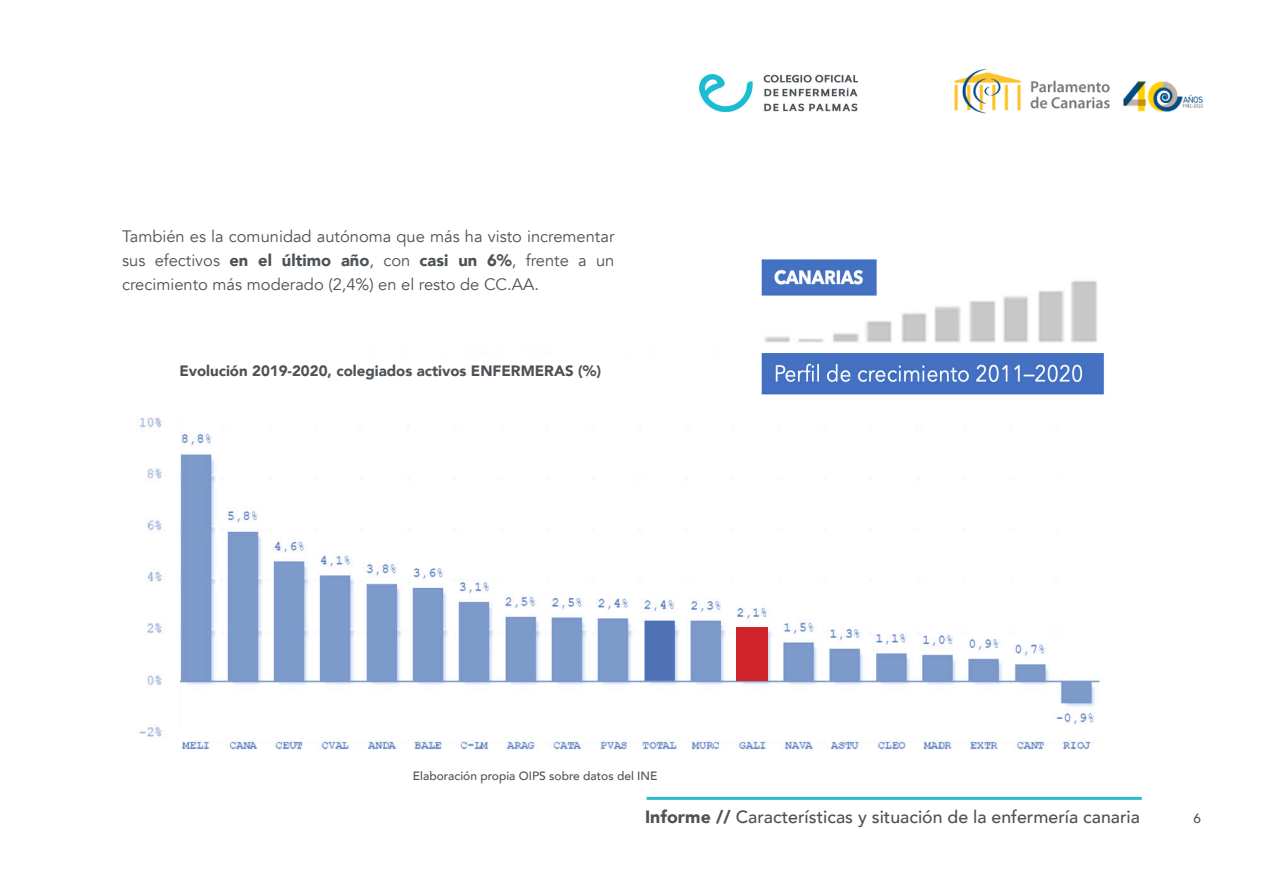
<style>
.page{position:relative;width:1263px;height:893px;background:#fff}
.page>*{position:absolute;margin:0;border:0;box-sizing:border-box;transform-origin:0 0}
.t1{font:500 17.7px "Avenir";color:#4d5256}
.t2{font:16.5px/24px "Avenir";color:#4d5256;text-align:justify}
.t3{font:900 15px "Avenir";color:#4d5256}
.t4{font:500 13.5px "Avenir";color:#4d5256}
.t5{font:500 12px "Avenir";color:#4d5256}
.s1{font-weight:900}
</style>
<div class="page">
<img style="left:699px;top:74px;width:158px;height:37px">
<img style="left:954px;top:68px;width:67px;height:46px">
<img style="left:1030px;top:80px;width:80px;height:29px">
<img style="left:1123px;top:81px;width:81px;height:31px">
<hr style="left:647px;top:797px;width:495px;height:3px;background:#2bbdcf">
<img style="left:139px;top:417px;width:961px;height:333px">
<div style="left:736px;top:627px;width:32px;height:54px;background:#d1232a"></div>
<div style="left:161px;top:353px;width:943px;height:66px;background:#fff"></div>
<div style="left:170px;top:729px;width:938px;height:11px;background:#fff"></div>
<div style="left:171px;top:417px;width:9px;height:322px;background:#fff"></div>
<img style="left:761px;top:259px;width:343px;height:136px">
<p class="t2" style="left:122px;top:225px;width:494px">También es la comunidad autónoma que más ha visto incrementar sus efectivos <span class="s1">en el último año</span>, con <span class="s1">casi un 6%</span>, frente a un crecimiento más moderado (2,4%) en el resto de CC.AA.</p>
<p class="t3" style="left:179px;top:358px;width:423px">Evolución 2019-2020, colegiados activos ENFERMERAS (%)</p>
<p class="t5" style="left:413px;top:765px;width:246px">Elaboración propia OIPS sobre datos del INE</p>
<p class="t1" style="left:645px;top:802px;width:496px"><span class="s1">Informe //</span> Características y situación de la enfermería canaria</p>
<p class="t4" style="left:1193px;top:806px;width:9px">6</p>
</div>
